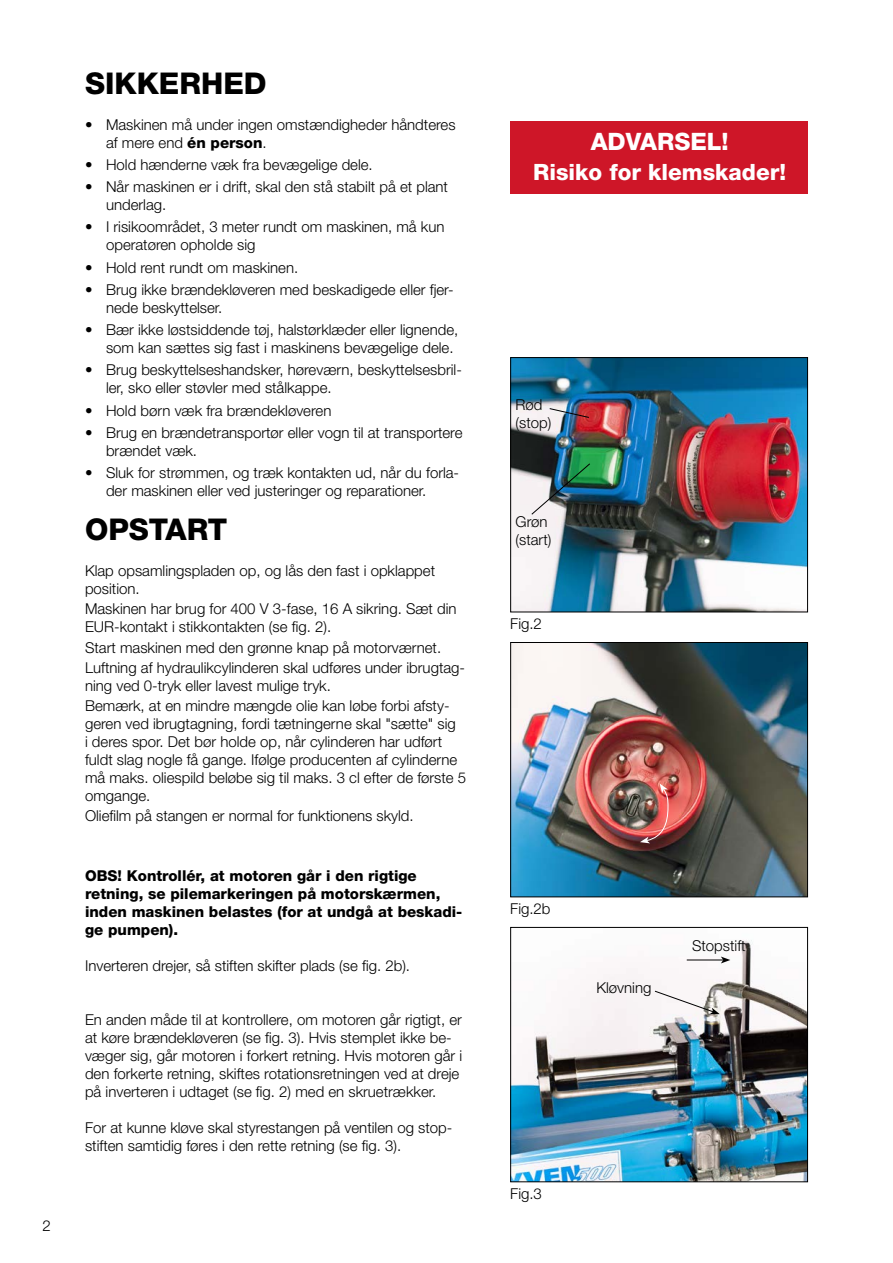
<style>
.page{position:relative;width:893px;height:1263px;background:#fff}
.page>*{position:absolute;margin:0;border:0;box-sizing:border-box;transform-origin:0 0}
.t1{font:800 30px "Helvetica Neue LT Std";color:#000}
.t2{font:800 24px "Helvetica Neue LT Std";color:#fff}
.t3{font:800 22.5px "Helvetica Neue LT Std";color:#fff}
.t4{font:300 15px/18px "Helvetica Neue LT Std";color:#000}
.t5{font:800 15px/18px "Helvetica Neue LT Std";color:#000}
.s1{font-weight:800}
</style>
<div class="page">
<img style="left:512px;top:644px;width:294px;height:251px">
<div style="left:510px;top:642px;width:298px;height:255px;border:1px solid #000"></div>
<img style="left:512px;top:359px;width:294px;height:251px">
<div style="left:510px;top:357px;width:298px;height:255px;border:1px solid #000"></div>
<img style="left:512px;top:940px;width:294px;height:240px">
<div style="left:510px;top:927px;width:298px;height:255px;border:1px solid #000"></div>
<div style="left:510px;top:121px;width:298px;height:72px;background:#ce1628"></div>
<img style="left:531px;top:463px;width:60px;height:52px">
<svg style="left:549px;top:408px;width:41px;height:10px"></svg>
<hr style="left:687px;top:960px;width:36px;height:1px;background:#000">
<svg style="left:721px;top:956px;width:9px;height:7px"></svg>
<img style="left:640px;top:783px;width:29px;height:60px">
<svg style="left:654px;top:990px;width:66px;height:24px"></svg>
<p class="t4" style="left:43px;top:1216px;width:10px">2</p>
<h1 class="t1" style="left:85px;top:65px;width:183px">SIKKERHED</h1>
<p class="t4" style="left:106px;top:115px;width:351px;text-indent:-21px">• Maskinen må under ingen omstændigheder håndteres af mere end <span class="s1">én person</span>.</p>
<p class="t4" style="left:85px;top:155px;width:289px">• Hold hænderne væk fra bevægelige dele.</p>
<p class="t4" style="left:106px;top:178px;width:343px;text-indent:-21px">• Når maskinen er i drift, skal den stå stabilt på et plant underlag.</p>
<p class="t4" style="left:106px;top:218px;width:340px;text-indent:-21px">• I risikoområdet, 3 meter rundt om maskinen, må kun operatøren opholde sig</p>
<p class="t4" style="left:85px;top:258px;width:215px">• Hold rent rundt om maskinen.</p>
<p class="t4" style="left:106px;top:280px;width:349px;text-indent:-21px">• Brug ikke brændekløveren med beskadigede eller fjer&shy;nede beskyttelser.</p>
<p class="t4" style="left:106px;top:321px;width:354px;text-indent:-21px">• Bær ikke løstsiddende tøj, halstørklæder eller lignende, som kan sættes sig fast i maskinens bevægelige dele.</p>
<p class="t4" style="left:106px;top:361px;width:357px;text-indent:-21px">• Brug beskyttelseshandsker, høreværn, beskyttelsesbril&shy;ler, sko eller støvler med stålkappe.</p>
<p class="t4" style="left:85px;top:401px;width:248px">• Hold børn væk fra brændekløveren</p>
<p class="t4" style="left:106px;top:423px;width:358px;text-indent:-21px">• Brug en brændetransportør eller vogn til at transportere brændet væk.</p>
<p class="t4" style="left:106px;top:464px;width:355px;text-indent:-21px">• Sluk for strømmen, og træk kontakten ud, når du forla&shy;der maskinen eller ved justeringer og reparationer.</p>
<h1 class="t1" style="left:85px;top:512px;width:144px">OPSTART</h1>
<p class="t4" style="left:85px;top:562px;width:352px">Klap opsamlingspladen op, og lås den fast i opklappet position.</p>
<p class="t4" style="left:85px;top:600px;width:373px">Maskinen har brug for 400 V 3-fase, 16 A sikring. Sæt din<br>EUR-kontakt i stikkontakten (se fig. 2).</p>
<p class="t4" style="left:85px;top:637px;width:382px;line-height:20.1px">Start maskinen med den grønne knap på motorværnet.<br>Luftning af hydraulikcylinderen skal udføres under ibrugtag-</p>
<p class="t4" style="left:85px;top:675px;width:366px;line-height:20.1px">ning ved 0-tryk eller lavest mulige tryk.<br>Bemærk, at en mindre mængde olie kan løbe forbi afsty-</p>
<p class="t4" style="left:85px;top:714px;width:383px">geren ved ibrugtagning, fordi tætningerne skal "sætte" sig<br>i deres spor. Det bør holde op, når cylinderen har udført fuldt slag nogle få gange. Ifølge producenten af cylinderne må maks. oliespild beløbe sig til maks. 3 cl efter de første 5 omgange.</p>
<p class="t4" style="left:85px;top:806px;width:330px">Oliefilm på stangen er normal for funktionens skyld.</p>
<p class="t5" style="left:85px;top:867px;width:379px">OBS! Kontrollér, at motoren går i den rigtige retning, se pilemarkeringen på motorskærmen, inden maskinen belastes (for at undgå at beskadi&shy;ge pumpen).</p>
<p class="t4" style="left:85px;top:957px;width:327px">Inverteren drejer, så stiften skifter plads (se fig. 2b).</p>
<p class="t4" style="left:85px;top:1011px;width:379px">En anden måde til at kontrollere, om motoren går rigtigt, er at køre brændekløveren (se fig. 3). Hvis stemplet ikke be&shy;væger sig, går motoren i forkert retning. Hvis motoren går i den forkerte retning, skiftes rotationsretningen ved at dreje på inverteren i udtaget (se fig. 2) med en skruetrækker.</p>
<p class="t4" style="left:85px;top:1119px;width:369px">For at kunne kløve skal styrestangen på ventilen og stop&shy;stiften samtidig føres i den rette retning (se fig. 3).</p>
<h2 class="t2" style="left:591px;top:127px;width:139px">ADVARSEL!</h2>
<h3 class="t3" style="left:533px;top:159px;width:254px">Risiko for klemskader!</h3>
<p class="t4" style="left:516px;top:396px;width:37px">Rød (stop)</p>
<p class="t4" style="left:516px;top:513px;width:37px">Grøn (start)</p>
<p class="t4" style="left:510px;top:615px;width:33px">Fig.2</p>
<p class="t4" style="left:510px;top:900px;width:42px">Fig.2b</p>
<p class="t4" style="left:596px;top:978px;width:57px">Kløvning</p>
<p class="t4" style="left:692px;top:936px;width:55px">Stopstift</p>
<p class="t4" style="left:510px;top:1185px;width:33px">Fig.3</p>
</div>
